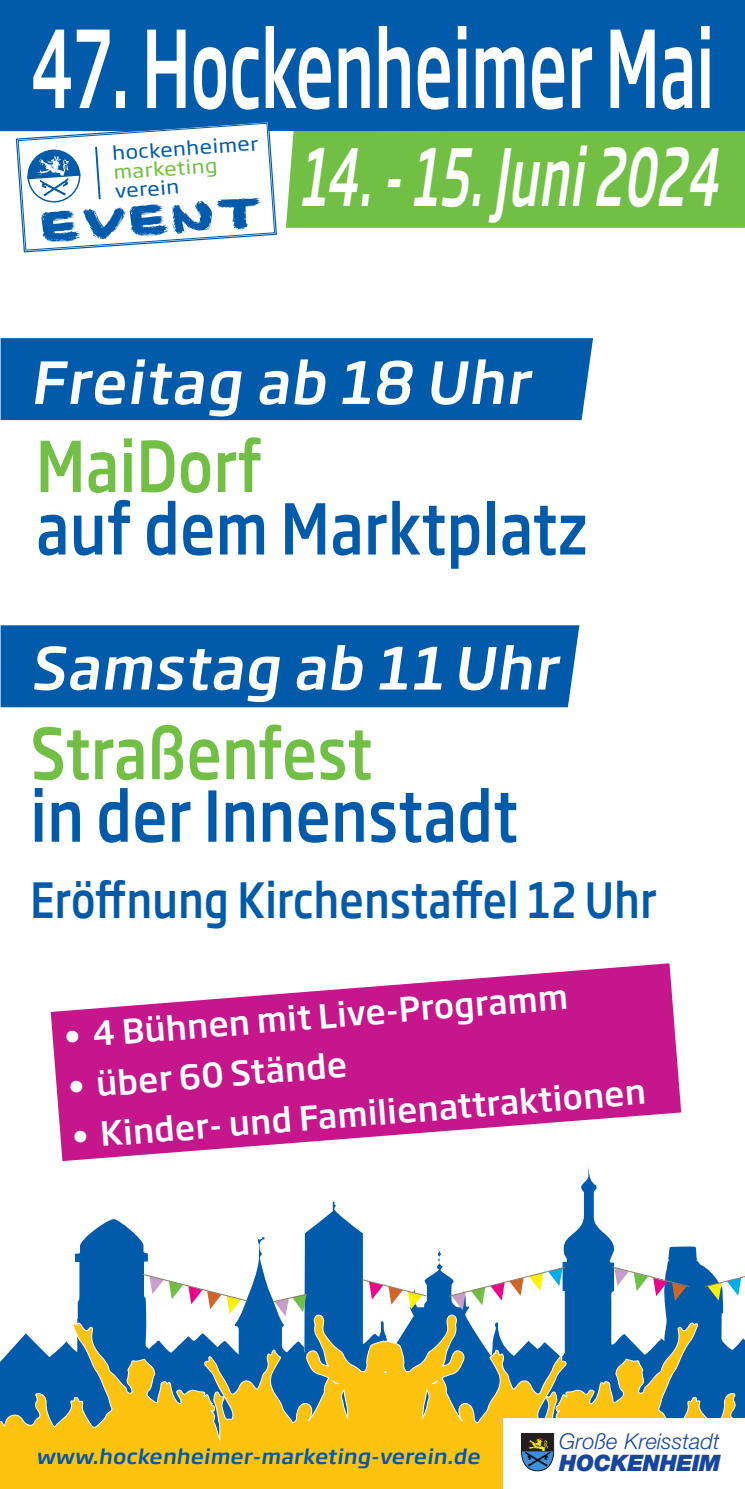
<style>
.page{position:relative;width:745px;height:1489px;background:#fff}
.page>*{position:absolute;margin:0;border:0;box-sizing:border-box;transform-origin:0 0}
.t1{font:500 105.5px "Soho Gothic Pro";color:#fff;scale:.6 1}
.t2{font:500 77.75px "Soho Gothic Pro";color:#fff;scale:.6 1}
.t3{font:500 69px/62.5px "Soho Gothic Pro";letter-spacing:.01em;color:#015aaa;scale:.83 1}
.t4{font:500 57.25px "Soho Gothic Pro";color:#fff}
.t5{font:500 48px "Soho Gothic Pro";letter-spacing:.01em;color:#015aaa;scale:.83 1}
.t6{font:500 33px "Soho Gothic Pro";color:#fff}
.t7{font:italic 900 22.75px "Helvetica Neue";letter-spacing:-.02em;color:#18469d}
.t8{font:italic 300 21.75px "Helvetica Neue";letter-spacing:.005em;color:#18469d}
.t9{font:500 20px "Soho Gothic Pro";color:#015aaa;scale:1.08 1}
.t10{font:18.75px/19px "Soho Gothic Pro";color:#015aaa;scale:1.15 1}
.s1{color:#71bf44}
.s2{font-family:"Helvetica Neue LT Std";font-weight:900}
</style>
<div class="page">
<svg style="left:75px;top:1166px;width:649px;height:147px"></svg>
<svg style="left:0;top:1313px;width:744px;height:175px;background:#a3a467"></svg>
<svg style="left:141px;top:1272px;width:111px;height:33px"></svg>
<svg style="left:142px;top:1273px;width:105px;height:40px"></svg>
<svg style="left:271px;top:1292px;width:41px;height:14px"></svg>
<svg style="left:273px;top:1293px;width:34px;height:23px"></svg>
<div style="left:361px;top:1278px;width:69px;height:22px;background:linear-gradient(to bottom,#005aab,#045ba8)"></div>
<svg style="left:361px;top:1279px;width:65px;height:30px"></svg>
<div style="left:448px;top:1265px;width:121px;height:35px;background:#015aaa"></div>
<svg style="left:448px;top:1266px;width:117px;height:44px"></svg>
<div style="left:609px;top:1265px;width:84px;height:26px;background:#015aaa"></div>
<svg style="left:611px;top:1266px;width:78px;height:34px"></svg>
<div style="left:703px;top:1255px;width:41px;height:35px;background:#fff"></div>
<svg style="left:704px;top:1266px;width:40px;height:34px"></svg>
<div style="left:286px;top:131px;width:458px;height:97px;background:#71bf44"></div>
<div style="left:0;top:0;width:744px;height:131px;background:#015aaa"></div>
<svg style="left:15px;top:122px;width:262px;height:131px"></svg>
<div style="left:1px;top:338px;width:591px;height:82px;background:#015aaa"></div>
<div style="left:1px;top:625px;width:578px;height:82px;background:#015aaa"></div>
<svg style="left:51px;top:963px;width:629px;height:197px;fill:#c5168c"></svg>
<div style="left:503px;top:1418px;width:241px;height:70px;background:#fff"></div>
<svg style="left:521px;top:1433px;width:33px;height:37px"></svg>
<p class="t1" style="left:31px;top:-14px;width:1140px">47. Hockenheimer Mai</p>
<p class="t10" style="left:111px;top:143px;width:129px;rotate:-4deg">hockenheimer <span class="s1">marketing </span>verein</p>
<p class="t2" style="left:299px;top:116px;width:724px">14.-15.J uni2024</p>
<p class="t4" style="left:30px;top:337px;width:511px">Freitag ab 18 Uhr</p>
<p class="t3" style="left:36px;top:431px;width:665px"><span class="s1">MaiDorf<br></span>auf dem Marktplatz</p>
<p class="t4" style="left:30px;top:623px;width:539px">Samstag ab 11 Uhr</p>
<p class="t3" style="left:30px;top:718px;width:588px"><span class="s1">Straßenfest<br></span>in der Innenstadt</p>
<p class="t5" style="left:30px;top:862px;width:755px">Eröffnung Kirchenstaffel 12 Uhr</p>
<p class="t6" style="left:62px;top:1007px;width:506px;rotate:-4deg"><span class="s2">•</span> 4 Bühnen mit Live-Programm</p>
<p class="t6" style="left:66px;top:1059px;width:281px;rotate:-4deg"><span class="s2">•</span> über 60 Stände</p>
<p class="t6" style="left:70px;top:1107px;width:576px;rotate:-4deg"><span class="s2">•</span> Kinder- und Familienattraktionen</p>
<p class="t9" style="left:36px;top:1440px;width:416px">www.hockenheimer-marketing-verein.de</p>
<p class="t8" style="left:559px;top:1428px;width:162px">Große Kreisstadt</p>
<p class="t7" style="left:559px;top:1448px;width:163px">HOCKENHEIM</p>
</div>
